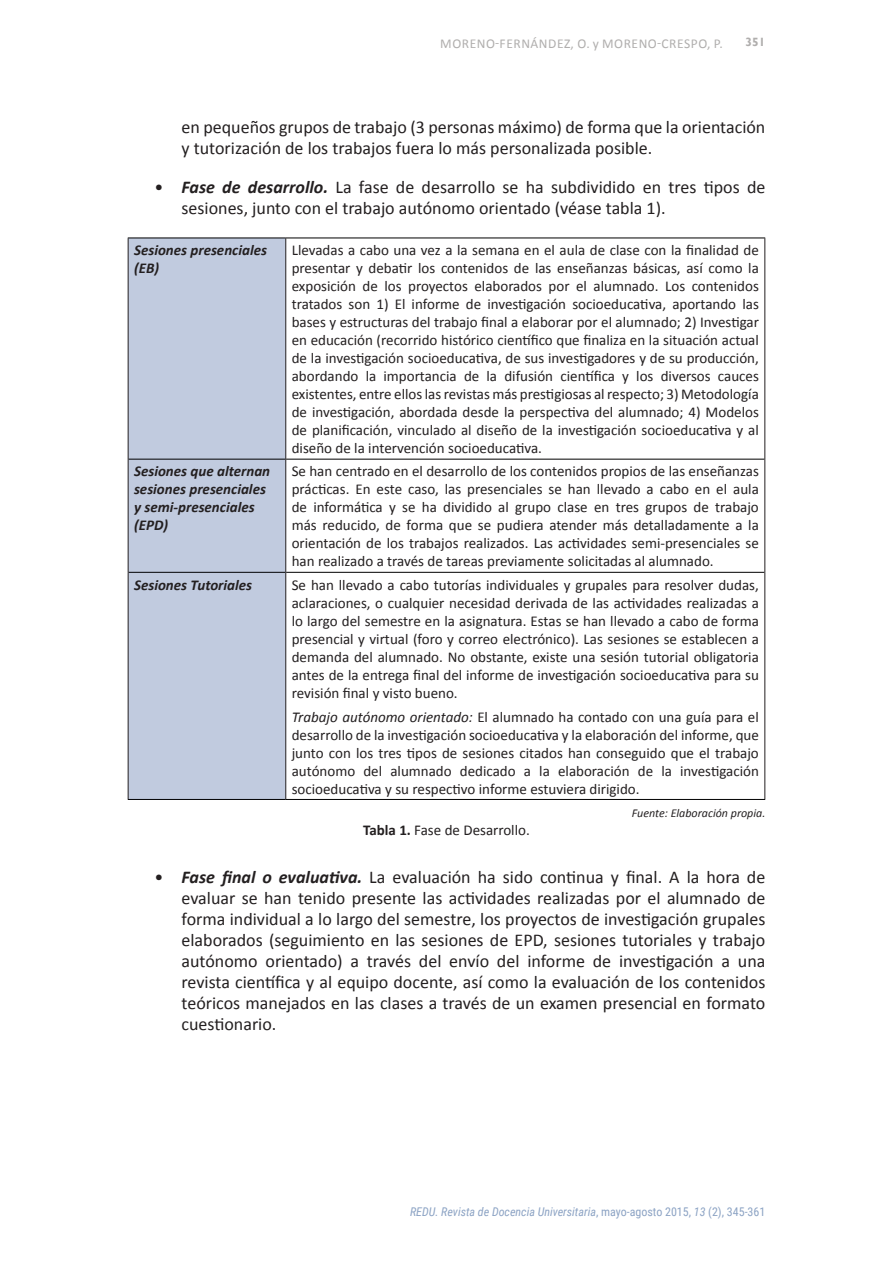
<style>
.page{position:relative;width:893px;height:1263px;background:#fff}
.page>*{position:absolute;margin:0;border:0;box-sizing:border-box;transform-origin:0 0}
.t1{font:18px/21px "Calibri";color:#231f20}
.t2{font:15px/18px "Calibri";color:#231f20;text-align:justify}
.t3{font:italic 700 15px/18px "Calibri";color:#231f20}
.t4{font:13.5px "Calibri";letter-spacing:.04em;color:#b0aead}
.t5{font:italic 12px "Roboto Condensed";color:#8ca3c4}
.t6{font:italic 12px "Calibri";color:#231f20}
.t7{font:700 12px "Gill Sans";color:#b0aead}
.s1{font-weight:700;font-style:italic}
.s2{font-style:italic}
.s3{font-weight:700}
.s4{font-style:normal}
</style>
<div class="page">
<div style="left:129px;top:239px;width:156px;height:560px;background:#c1cbdf"></div>
<hr style="left:128px;top:459px;width:157px;height:1px;background:#000001">
<hr style="left:286px;top:459px;width:478px;height:1px;background:#000001">
<hr style="left:128px;top:572px;width:157px;height:1px;background:#000001">
<hr style="left:286px;top:572px;width:478px;height:1px;background:#000001">
<hr style="left:128px;top:238px;width:158px;height:1px;background:#000001">
<hr style="left:128px;top:799px;width:158px;height:1px;background:#000001">
<hr style="left:128px;top:238px;width:1px;height:221px;background:#231f20">
<hr style="left:128px;top:459px;width:1px;height:113px;background:#231f20">
<hr style="left:128px;top:572px;width:1px;height:227px;background:#231f20">
<hr style="left:286px;top:238px;width:479px;height:1px;background:#000001">
<hr style="left:286px;top:799px;width:479px;height:1px;background:#000001">
<hr style="left:285px;top:238px;width:1px;height:221px;background:#231f20">
<hr style="left:764px;top:238px;width:1px;height:221px;background:#231f20">
<hr style="left:285px;top:459px;width:1px;height:113px;background:#231f20">
<hr style="left:764px;top:459px;width:1px;height:113px;background:#231f20">
<hr style="left:285px;top:572px;width:1px;height:227px;background:#231f20">
<hr style="left:764px;top:572px;width:1px;height:227px;background:#231f20">
<p class="t4" style="left:440px;top:35px;width:284px">MORENO-FERNÁNDEZ, O. y MORENO-CRESPO, P.</p>
<p class="t7" style="left:745px;top:34px;width:21px">351</p>
<p class="t1" style="left:182px;top:116px;width:585px">en pequeños grupos de trabajo (3 personas máximo) de forma que la orientación y tutorización de los trabajos fuera lo más personalizada posible.</p>
<p class="t1" style="left:182px;top:176px;width:585px;text-indent:-27px">• <span class="s1">Fase de desarrollo.</span> La fase de desarrollo se ha subdividido en tres tipos de sesiones, junto con el trabajo autónomo orientado (véase tabla 1).</p>
<p class="t3" style="left:134px;top:241px;width:134px">Sesiones presenciales (EB)</p>
<p class="t2" style="left:292px;top:241px;width:469px">Llevadas a cabo una vez a la semana en el aula de clase con la finalidad de presentar y debatir los contenidos de las enseñanzas básicas, así como la exposición de los proyectos elaborados por el alumnado. Los contenidos tratados son 1) El informe de investigación socioeducativa, aportando las bases y estructuras del trabajo final a elaborar por el alumnado; 2) Investigar en educación (recorrido histórico científico que finaliza en la situación actual de la investigación socioeducativa, de sus investigadores y de su producción, abordando la importancia de la difusión científica y los diversos cauces existentes, entre ellos las revistas más prestigiosas al respecto; 3) Metodología de investigación, abordada desde la perspectiva del alumnado; 4) Modelos de planificación, vinculado al diseño de la investigación socioeducativa y al diseño de la intervención socioeducativa.</p>
<p class="t3" style="left:134px;top:462px;width:138px">Sesiones que alternan sesiones presenciales y semi-presenciales (EPD)</p>
<p class="t2" style="left:292px;top:462px;width:469px">Se han centrado en el desarrollo de los contenidos propios de las enseñanzas prácticas. En este caso, las presenciales se han llevado a cabo en el aula de informática y se ha dividido al grupo clase en tres grupos de trabajo más reducido, de forma que se pudiera atender más detalladamente a la orientación de los trabajos realizados. Las actividades semi-presenciales se han realizado a través de tareas previamente solicitadas al alumnado.</p>
<p class="t3" style="left:134px;top:575px;width:120px">Sesiones Tutoriales</p>
<p class="t2" style="left:292px;top:576px;width:469px">Se han llevado a cabo tutorías individuales y grupales para resolver dudas, aclaraciones, o cualquier necesidad derivada de las actividades realizadas a lo largo del semestre en la asignatura. Estas se han llevado a cabo de forma presencial y virtual (foro y correo electrónico). Las sesiones se establecen a demanda del alumnado. No obstante, existe una sesión tutorial obligatoria antes de la entrega final del informe de investigación socioeducativa para su revisión final y visto bueno.</p>
<p class="t2" style="left:292px;top:707px;width:469px"><span class="s2">Trabajo autónomo orientado:</span> El alumnado ha contado con una guía para el desarrollo de la investigación socioeducativa y la elaboración del informe, que junto con los tres tipos de sesiones citados han conseguido que el trabajo autónomo del alumnado dedicado a la elaboración de la investigación socioeducativa y su respectivo informe estuviera dirigido.</p>
<p class="t6" style="left:632px;top:805px;width:135px">Fuente: Elaboración propia.</p>
<p class="t2" style="left:363px;top:821px;width:168px"><span class="s3">Tabla 1.</span> Fase de Desarrollo.</p>
<p class="t1" style="left:182px;top:866px;width:585px;text-align:justify;text-indent:-27px">• <span class="s1">Fase final o evaluativa.</span> La evaluación ha sido continua y final. A la hora de evaluar se han tenido presente las actividades realizadas por el alumnado de forma individual a lo largo del semestre, los proyectos de investigación grupales elaborados (seguimiento en las sesiones de EPD, sesiones tutoriales y trabajo autónomo orientado) a través del envío del informe de investigación a una revista científica y al equipo docente, así como la evaluación de los contenidos teóricos manejados en las clases a través de un examen presencial en formato cuestionario.</p>
<p class="t5" style="left:410px;top:1204px;width:357px">REDU. Revista de Docencia Universitaria<span class="s4">, mayo-agosto 2015,</span> 13 <span class="s4">(2), 345-361</span></p>
</div>
